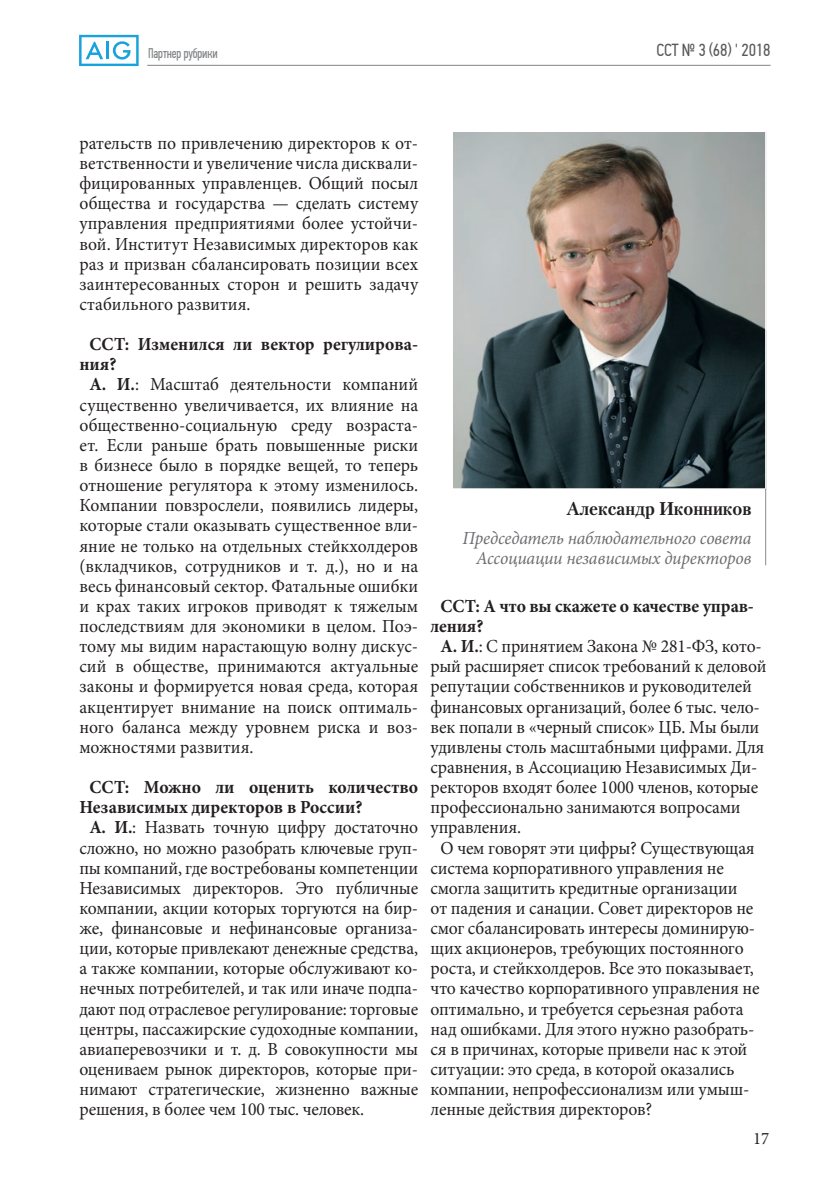
<style>
.page{position:relative;width:819px;height:1191px;background:#fff}
.page>*{position:absolute;margin:0;border:0;box-sizing:border-box;transform-origin:0 0}
.t1{font:18.38px/20.1px "Minion Pro";letter-spacing:-.01em;color:#231f20;text-align:justify;scale:.96 1}
.t2{font:700 18.38px "Minion Pro";color:#231f20;scale:.96 1}
.t3{font:italic 18.38px/19.2px "Minion Pro";letter-spacing:-.01em;color:#6c6d70;text-align:right;scale:.96 1}
.t4{font:700 18.38px "Petersburg C";color:#231f20;scale:.96 1}
.t5{font:17.5px "PF Din Text Cond Pro";letter-spacing:-.01em;color:#57585a;scale:.96 1}
.t6{font:17.5px "Minion Pro";color:#231f20;scale:.96 1}
.t7{font:14px "PF Din Text Comp Pro";letter-spacing:-.01em;color:#808285;scale:.96 1}
.s1{font-weight:700}
</style>
<div class="page">
<hr style="left:147px;top:65px;width:623px;height:1px;background:#808285">
<svg style="left:79px;top:35px;width:60px;height:31px"></svg>
<img style="left:454px;top:133px;width:309px;height:354px">
<div style="left:451px;top:130px;width:315px;height:360px;border:2px solid #fff"></div>
<hr style="left:765px;top:489px;width:1px;height:76px;background:#8a8c8f">
<p class="t7" style="left:148px;top:46px;width:74px">Партнер рубрики</p>
<p class="t5" style="left:656px;top:40px;width:120px">CСТ № 3 (68) ' 2018</p>
<p class="t1" style="left:79px;top:133px;width:354px">рательств по привлечению директоров к от&shy;ветственности и увеличение числа дисквали&shy;фицированных управленцев. Общий посыл общества и государства — сделать систему управления предприятиями более устойчи&shy;вой. Институт Независимых директоров как раз и призван сбалансировать позиции всех заинтересованных сторон и решить задачу стабильного развития.</p>
<p class="t2" style="left:89px;top:331px;width:344px">ССТ: Изменился ли вектор регулирова-</p>
<p class="t2" style="left:79px;top:351px;width:40px">ния?</p>
<p class="t1" style="left:89px;top:374px;width:344px"><span class="s1">А. И.</span>: Масштаб деятельности компаний</p>
<p class="t1" style="left:79px;top:395px;width:354px">существенно увеличивается, их влияние на</p>
<p class="t1" style="left:79px;top:415px;width:354px">общественно-социальную среду возраста-</p>
<p class="t1" style="left:79px;top:435px;width:354px">ет. Если раньше брать повышенные риски</p>
<p class="t1" style="left:79px;top:455px;width:354px">в бизнесе было в порядке вещей, то теперь</p>
<p class="t1" style="left:79px;top:475px;width:354px">отношение регулятора к этому изменилось.</p>
<p class="t1" style="left:79px;top:495px;width:354px">Компании повзрослели, появились лидеры,</p>
<p class="t1" style="left:79px;top:515px;width:354px">которые стали оказывать существенное вли-</p>
<p class="t1" style="left:79px;top:535px;width:354px">яние не только на отдельных стейкхолдеров</p>
<p class="t1" style="left:79px;top:556px;width:354px">(вкладчиков, сотрудников и т. д.), но и на</p>
<p class="t1" style="left:79px;top:576px;width:354px">весь финансовый сектор. Фатальные ошибки</p>
<p class="t1" style="left:79px;top:596px;width:354px">и крах таких игроков приводят к тяжелым</p>
<p class="t1" style="left:79px;top:616px;width:354px">последствиям для экономики в целом. Поэ-</p>
<p class="t1" style="left:79px;top:636px;width:354px">тому мы видим нарастающую волну дискус-</p>
<p class="t1" style="left:79px;top:656px;width:354px">сий в обществе, принимаются актуальные</p>
<p class="t1" style="left:79px;top:676px;width:354px">законы и формируется новая среда, которая</p>
<p class="t1" style="left:79px;top:696px;width:354px">акцентирует внимание на поиск оптималь-</p>
<p class="t1" style="left:79px;top:717px;width:354px">ного баланса между уровнем риска и воз-</p>
<p class="t1" style="left:79px;top:737px;width:183px">можностями развития.</p>
<p class="t2" style="left:89px;top:774px;width:344px">ССТ: Можно ли оценить количество</p>
<p class="t2" style="left:79px;top:794px;width:296px">Независимых директоров в России?</p>
<p class="t1" style="left:89px;top:817px;width:344px"><span class="s1">А. И.</span>: Назвать точную цифру достаточно</p>
<p class="t1" style="left:79px;top:837px;width:354px">сложно, но можно разобрать ключевые груп-</p>
<p class="t1" style="left:79px;top:857px;width:354px">пы компаний, где востребованы компетенции</p>
<p class="t1" style="left:79px;top:878px;width:354px">Независимых директоров. Это публичные</p>
<p class="t1" style="left:79px;top:898px;width:354px">компании, акции которых торгуются на бир-</p>
<p class="t1" style="left:79px;top:918px;width:354px">же, финансовые и нефинансовые организа-</p>
<p class="t1" style="left:79px;top:938px;width:354px">ции, которые привлекают денежные средства,</p>
<p class="t1" style="left:79px;top:958px;width:354px">а также компании, которые обслуживают ко-</p>
<p class="t1" style="left:79px;top:978px;width:354px">нечных потребителей, и так или иначе подпа-</p>
<p class="t1" style="left:79px;top:998px;width:354px">дают под отраслевое регулирование: торговые</p>
<p class="t1" style="left:79px;top:1018px;width:354px">центры, пассажирские судоходные компании,</p>
<p class="t1" style="left:79px;top:1039px;width:354px">авиаперевозчики и т. д. В совокупности мы</p>
<p class="t1" style="left:79px;top:1059px;width:354px">оцениваем рынок директоров, которые при-</p>
<p class="t1" style="left:79px;top:1079px;width:354px">нимают стратегические, жизненно важные</p>
<p class="t1" style="left:79px;top:1099px;width:298px">решения, в более чем 100 тыс. человек.</p>
<p class="t4" style="left:566px;top:497px;width:194px">Александр Иконников</p>
<p class="t3" style="left:462px;top:529px;width:303px">Председатель наблюдательного совета<br>Ассоциации независимых директоров</p>
<p class="t2" style="left:440px;top:593px;width:328px">ССТ: А что вы скажете о качестве управ-</p>
<p class="t2" style="left:430px;top:613px;width:56px">ления?</p>
<p class="t1" style="left:440px;top:636px;width:336px"><span class="s1">А. И.</span>: С принятием Закона № 281-ФЗ, кото-</p>
<p class="t1" style="left:430px;top:656px;width:351px">рый расширяет список требований к деловой</p>
<p class="t1" style="left:430px;top:676px;width:336px">репутации собственников и руководителей</p>
<p class="t1" style="left:430px;top:696px;width:344px">финансовых организаций, более 6 тыс. чело-</p>
<p class="t1" style="left:430px;top:717px;width:344px">век попали в «черный список» ЦБ. Мы были</p>
<p class="t1" style="left:430px;top:737px;width:349px">удивлены столь масштабными цифрами. Для</p>
<p class="t1" style="left:430px;top:757px;width:342px">сравнения, в Ассоциацию Независимых Ди-</p>
<p class="t1" style="left:430px;top:777px;width:343px">ректоров входят более 1000 членов, которые</p>
<p class="t1" style="left:430px;top:797px;width:324px">профессионально занимаются вопросами</p>
<p class="t1" style="left:430px;top:817px;width:96px">управления.</p>
<p class="t1" style="left:440px;top:837px;width:329px">О чем говорят эти цифры? Существующая</p>
<p class="t1" style="left:430px;top:857px;width:307px">система корпоративного управления не</p>
<p class="t1" style="left:430px;top:878px;width:321px">смогла защитить кредитные организации</p>
<p class="t1" style="left:430px;top:898px;width:337px">от падения и санации. Совет директоров не</p>
<p class="t1" style="left:430px;top:918px;width:339px">смог сбалансировать интересы доминирую-</p>
<p class="t1" style="left:430px;top:938px;width:327px">щих акционеров, требующих постоянного</p>
<p class="t1" style="left:430px;top:958px;width:338px">роста, и стейкхолдеров. Все это показывает,</p>
<p class="t1" style="left:430px;top:978px;width:344px">что качество корпоративного управления не</p>
<p class="t1" style="left:430px;top:998px;width:327px">оптимально, и требуется серьезная работа</p>
<p class="t1" style="left:430px;top:1018px;width:338px">над ошибками. Для этого нужно разобрать-</p>
<p class="t1" style="left:430px;top:1039px;width:331px">ся в причинах, которые привели нас к этой</p>
<p class="t1" style="left:430px;top:1059px;width:318px">ситуации: это среда, в которой оказались</p>
<p class="t1" style="left:430px;top:1079px;width:333px">компании, непрофессионализм или умыш-</p>
<p class="t1" style="left:430px;top:1099px;width:232px">ленные действия директоров?</p>
<p class="t6" style="left:753px;top:1126px;width:18px">17</p>
</div>
